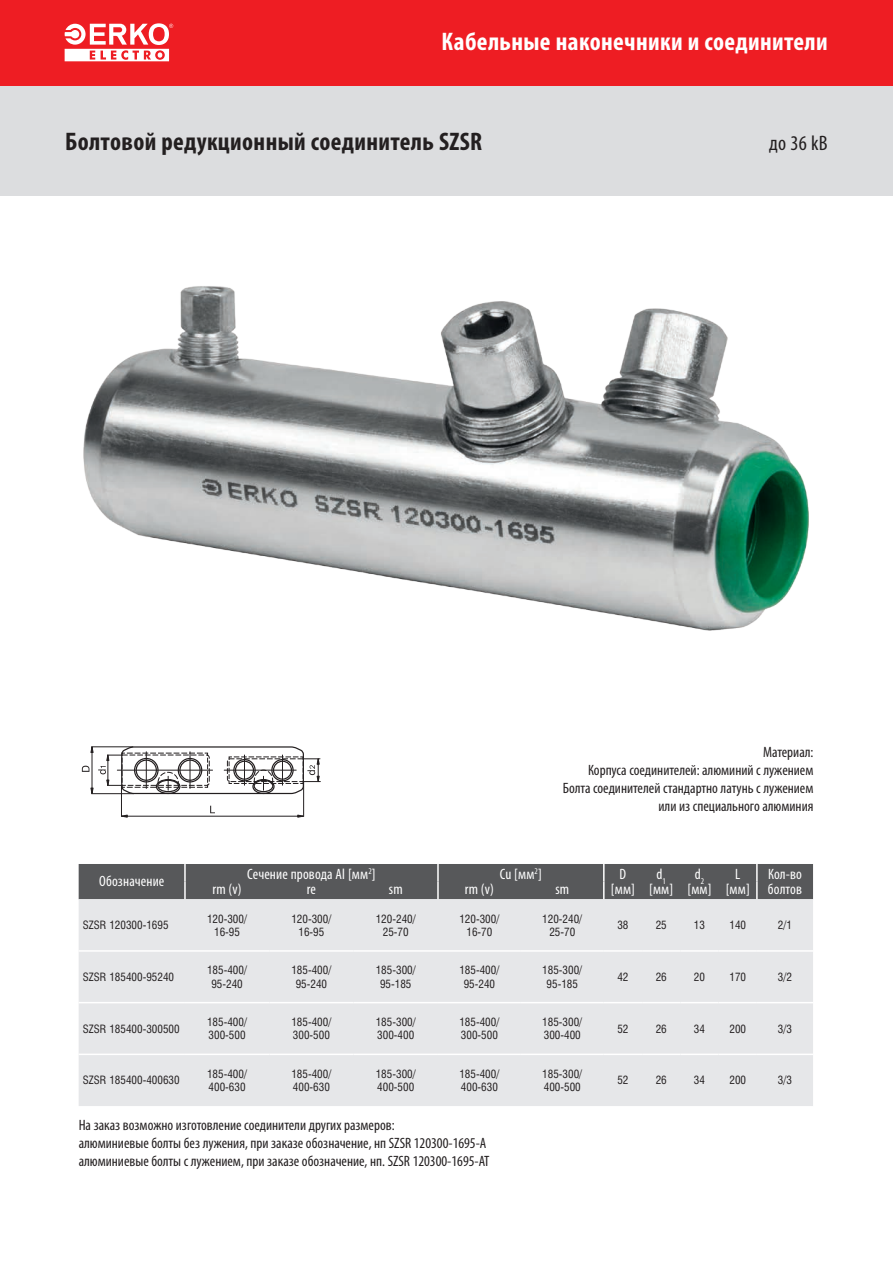
<style>
.page{position:relative;width:893px;height:1263px;background:#fff}
.page>*{position:absolute;margin:0;border:0;box-sizing:border-box;transform-origin:0 0}
._1_NAZWY_TYTULY{font:700 condensed 25.5px "Myriad Pro";letter-spacing:.015em;color:#231f20}
.ros_tyt_roz_pas_czer{font:700 condensed 25.5px "Myriad Pro";letter-spacing:.015em;color:#fff}
._1_NAZWY_TYTULY-2{font:condensed 21px "Myriad Pro";color:#231f20}
._01_txt_praski{font:condensed 15px "Myriad Pro";color:#231f20}
.tabela_heder{font:condensed 15px "Myriad Pro";letter-spacing:.01em;color:#fff}
.tabela_heder_2{font:condensed 15px "Myriad Pro";letter-spacing:.01em;color:#fff}
.tabela_cell3{font:10.5px "Swis 721 Cn PL";color:#231f20}
.tabela_cell2{font:10.5px "Swis 721 Cn PL";color:#231f20}
.tabela_cells_1{font:10.5px "Swis 721 Cn PL";color:#231f20}
.wartosc_dziesiatki{font:10.5px "Swis 721 Cn PL";color:#231f20}
.wartosc_jednostki{font:10.5px "Swis 721 Cn PL";color:#231f20}
</style>
<div class="page">
<div style="left:0;top:85px;width:893px;height:111px;background:#dcdddf"></div>
<div style="left:0;top:0;width:893px;height:85px;background:#ee1d23"></div>
<svg style="left:65px;top:23px;width:108px;height:38px"></svg>
<img style="left:83px;top:286px;width:726px;height:345px">
<svg style="left:210px;top:806px;width:5px;height:7px"></svg>
<svg style="left:121px;top:814px;width:7px;height:4px"></svg>
<svg style="left:297px;top:814px;width:8px;height:4px"></svg>
<hr style="left:127px;top:816px;width:171px;height:1px;background:#231f20">
<hr style="left:303px;top:782px;width:1px;height:34px;background:#231f20">
<hr style="left:121px;top:785px;width:1px;height:31px;background:#231f20">
<svg style="left:82px;top:746px;width:238px;height:50px"></svg>
<div style="left:79px;top:899px;width:734px;height:207px;background:#e6e7e9"></div>
<div style="left:79px;top:864px;width:734px;height:35px;background:#57585a"></div>
<hr style="left:79px;top:950px;width:106px;height:2px;background:#fff">
<hr style="left:185px;top:950px;width:84px;height:2px;background:#fff">
<hr style="left:269px;top:950px;width:85px;height:2px;background:#fff">
<hr style="left:354px;top:950px;width:84px;height:2px;background:#fff">
<hr style="left:438px;top:950px;width:83px;height:2px;background:#fff">
<hr style="left:521px;top:950px;width:83px;height:2px;background:#fff">
<hr style="left:604px;top:950px;width:38px;height:2px;background:#fff">
<hr style="left:642px;top:950px;width:38px;height:2px;background:#fff">
<hr style="left:680px;top:950px;width:39px;height:2px;background:#fff">
<hr style="left:719px;top:950px;width:38px;height:2px;background:#fff">
<hr style="left:757px;top:950px;width:56px;height:2px;background:#fff">
<hr style="left:79px;top:1002px;width:106px;height:1px;background:#fff">
<hr style="left:185px;top:1002px;width:84px;height:1px;background:#fff">
<hr style="left:269px;top:1002px;width:85px;height:1px;background:#fff">
<hr style="left:354px;top:1002px;width:84px;height:1px;background:#fff">
<hr style="left:438px;top:1002px;width:83px;height:1px;background:#fff">
<hr style="left:521px;top:1002px;width:83px;height:1px;background:#fff">
<hr style="left:604px;top:1002px;width:38px;height:1px;background:#fff">
<hr style="left:642px;top:1002px;width:38px;height:1px;background:#fff">
<hr style="left:680px;top:1002px;width:39px;height:1px;background:#fff">
<hr style="left:719px;top:1002px;width:38px;height:1px;background:#fff">
<hr style="left:757px;top:1002px;width:56px;height:1px;background:#fff">
<hr style="left:79px;top:1053px;width:106px;height:2px;background:#fff">
<hr style="left:185px;top:1053px;width:84px;height:2px;background:#fff">
<hr style="left:269px;top:1053px;width:85px;height:2px;background:#fff">
<hr style="left:354px;top:1053px;width:84px;height:2px;background:#fff">
<hr style="left:438px;top:1053px;width:83px;height:2px;background:#fff">
<hr style="left:521px;top:1053px;width:83px;height:2px;background:#fff">
<hr style="left:604px;top:1053px;width:38px;height:2px;background:#fff">
<hr style="left:642px;top:1053px;width:38px;height:2px;background:#fff">
<hr style="left:680px;top:1053px;width:39px;height:2px;background:#fff">
<hr style="left:719px;top:1053px;width:38px;height:2px;background:#fff">
<hr style="left:757px;top:1053px;width:56px;height:2px;background:#fff">
<p class="ros_tyt_roz_pas_czer" style="left:441px;top:28px;width:388px">Кабельные наконечники и соединители</p>
<p class="_1_NAZWY_TYTULY" style="left:65px;top:127px;width:418px">Болтовой редукционный соединитель SZSR</p>
<p class="_1_NAZWY_TYTULY-2" style="left:769px;top:132px;width:60px">до 36 kВ</p>
<p class="_01_txt_praski" style="left:763px;top:744px;width:52px">Материал:</p>
<p class="_01_txt_praski" style="left:588px;top:762px;width:227px">Корпуса соединителей: алюминий с лужением</p>
<p class="_01_txt_praski" style="left:563px;top:780px;width:252px">Болта соединителей стандартно латунь с лужением</p>
<p class="_01_txt_praski" style="left:658px;top:798px;width:156px">или из специального алюминия</p>
<p class="tabela_heder_2" style="left:99px;top:873px;width:67px">Обозначение</p>
<p class="tabela_heder" style="left:247px;top:865px;width:130px">Сечение провода Al [мм<sup>2</sup>]</p>
<p class="tabela_heder" style="left:500px;top:865px;width:43px">Cu [мм<sup>2</sup>]</p>
<p class="tabela_heder" style="left:620px;top:866px;width:8px">D</p>
<p class="tabela_heder" style="left:611px;top:881px;width:26px">[мм]</p>
<p class="tabela_heder" style="left:656px;top:866px;width:11px">d<sub>1</sub></p>
<p class="tabela_heder" style="left:649px;top:881px;width:26px">[мм]</p>
<p class="tabela_heder" style="left:695px;top:866px;width:11px">d<sub>2</sub></p>
<p class="tabela_heder" style="left:687px;top:881px;width:26px">[мм]</p>
<p class="tabela_heder" style="left:735px;top:866px;width:7px">L</p>
<p class="tabela_heder" style="left:726px;top:881px;width:26px">[мм]</p>
<p class="tabela_heder" style="left:768px;top:866px;width:35px">Кол-во</p>
<p class="tabela_heder" style="left:213px;top:881px;width:31px">rm (v)</p>
<p class="tabela_heder" style="left:307px;top:881px;width:11px">re</p>
<p class="tabela_heder" style="left:389px;top:881px;width:15px">sm</p>
<p class="tabela_heder" style="left:465px;top:881px;width:31px">rm (v)</p>
<p class="tabela_heder" style="left:555px;top:881px;width:15px">sm</p>
<p class="tabela_heder" style="left:768px;top:881px;width:36px">болтов</p>
<p class="tabela_cell2" style="left:83px;top:918px;width:87px">SZSR 120300-1695</p>
<p class="tabela_cell3" style="left:207px;top:912px;width:42px">120-300/</p>
<p class="tabela_cell3" style="left:214px;top:925px;width:27px">16-95</p>
<p class="tabela_cell3" style="left:291px;top:912px;width:42px">120-300/</p>
<p class="tabela_cell3" style="left:299px;top:925px;width:27px">16-95</p>
<p class="tabela_cell3" style="left:376px;top:912px;width:42px">120-240/</p>
<p class="tabela_cell3" style="left:383px;top:925px;width:27px">25-70</p>
<p class="tabela_cell3" style="left:459px;top:912px;width:42px">120-300/</p>
<p class="tabela_cell3" style="left:466px;top:925px;width:27px">16-70</p>
<p class="tabela_cell3" style="left:542px;top:912px;width:42px">120-240/</p>
<p class="tabela_cell3" style="left:549px;top:925px;width:27px">25-70</p>
<p class="wartosc_dziesiatki" style="left:617px;top:918px;width:13px">38</p>
<p class="tabela_cells_1" style="left:656px;top:918px;width:13px">25</p>
<p class="wartosc_jednostki" style="left:694px;top:918px;width:13px">13</p>
<p class="tabela_cells_1" style="left:729px;top:918px;width:18px">140</p>
<p class="tabela_cells_1" style="left:778px;top:918px;width:16px">2/1</p>
<p class="tabela_cell2" style="left:83px;top:970px;width:93px">SZSR 185400-95240</p>
<p class="tabela_cell3" style="left:207px;top:963px;width:42px">185-400/</p>
<p class="tabela_cell3" style="left:211px;top:977px;width:33px">95-240</p>
<p class="tabela_cell3" style="left:291px;top:963px;width:42px">185-400/</p>
<p class="tabela_cell3" style="left:296px;top:977px;width:33px">95-240</p>
<p class="tabela_cell3" style="left:376px;top:963px;width:42px">185-300/</p>
<p class="tabela_cell3" style="left:380px;top:977px;width:33px">95-185</p>
<p class="tabela_cell3" style="left:459px;top:963px;width:42px">185-400/</p>
<p class="tabela_cell3" style="left:464px;top:977px;width:33px">95-240</p>
<p class="tabela_cell3" style="left:542px;top:963px;width:42px">185-300/</p>
<p class="tabela_cell3" style="left:547px;top:977px;width:33px">95-185</p>
<p class="wartosc_dziesiatki" style="left:617px;top:970px;width:13px">42</p>
<p class="tabela_cells_1" style="left:656px;top:970px;width:13px">26</p>
<p class="wartosc_dziesiatki" style="left:694px;top:970px;width:13px">20</p>
<p class="tabela_cells_1" style="left:729px;top:970px;width:18px">170</p>
<p class="tabela_cells_1" style="left:778px;top:970px;width:16px">3/2</p>
<p class="tabela_cell2" style="left:83px;top:1022px;width:98px">SZSR 185400-300500</p>
<p class="tabela_cell3" style="left:207px;top:1015px;width:42px">185-400/</p>
<p class="tabela_cell3" style="left:209px;top:1029px;width:39px">300-500</p>
<p class="tabela_cell3" style="left:291px;top:1015px;width:42px">185-400/</p>
<p class="tabela_cell3" style="left:293px;top:1029px;width:39px">300-500</p>
<p class="tabela_cell3" style="left:376px;top:1015px;width:42px">185-300/</p>
<p class="tabela_cell3" style="left:377px;top:1029px;width:39px">300-400</p>
<p class="tabela_cell3" style="left:459px;top:1015px;width:42px">185-400/</p>
<p class="tabela_cell3" style="left:461px;top:1029px;width:39px">300-500</p>
<p class="tabela_cell3" style="left:542px;top:1015px;width:42px">185-300/</p>
<p class="tabela_cell3" style="left:544px;top:1029px;width:39px">300-400</p>
<p class="wartosc_dziesiatki" style="left:617px;top:1022px;width:13px">52</p>
<p class="tabela_cells_1" style="left:656px;top:1022px;width:13px">26</p>
<p class="wartosc_dziesiatki" style="left:694px;top:1022px;width:13px">34</p>
<p class="tabela_cells_1" style="left:729px;top:1022px;width:18px">200</p>
<p class="tabela_cells_1" style="left:778px;top:1022px;width:16px">3/3</p>
<p class="tabela_cell2" style="left:83px;top:1074px;width:98px">SZSR 185400-400630</p>
<p class="tabela_cell3" style="left:207px;top:1067px;width:42px">185-400/</p>
<p class="tabela_cell3" style="left:209px;top:1080px;width:39px">400-630</p>
<p class="tabela_cell3" style="left:291px;top:1067px;width:42px">185-400/</p>
<p class="tabela_cell3" style="left:293px;top:1080px;width:39px">400-630</p>
<p class="tabela_cell3" style="left:376px;top:1067px;width:42px">185-300/</p>
<p class="tabela_cell3" style="left:377px;top:1080px;width:39px">400-500</p>
<p class="tabela_cell3" style="left:459px;top:1067px;width:42px">185-400/</p>
<p class="tabela_cell3" style="left:461px;top:1080px;width:39px">400-630</p>
<p class="tabela_cell3" style="left:542px;top:1067px;width:42px">185-300/</p>
<p class="tabela_cell3" style="left:544px;top:1080px;width:39px">400-500</p>
<p class="wartosc_dziesiatki" style="left:617px;top:1074px;width:13px">52</p>
<p class="tabela_cells_1" style="left:656px;top:1074px;width:13px">26</p>
<p class="wartosc_dziesiatki" style="left:694px;top:1074px;width:13px">34</p>
<p class="tabela_cells_1" style="left:729px;top:1074px;width:18px">200</p>
<p class="tabela_cells_1" style="left:778px;top:1074px;width:16px">3/3</p>
<p class="_01_txt_praski" style="left:79px;top:1117px;width:317px">На заказ возможно изготовление соединители других размеров:</p>
<p class="_01_txt_praski" style="left:79px;top:1135px;width:409px">алюминиевые болты без лужения, при заказе обозначение, нп SZSR 120300-1695-A</p>
<p class="_01_txt_praski" style="left:79px;top:1153px;width:412px">алюминиевые болты с лужением, при заказе обозначение, нп. SZSR 120300-1695-AT</p>
</div>
